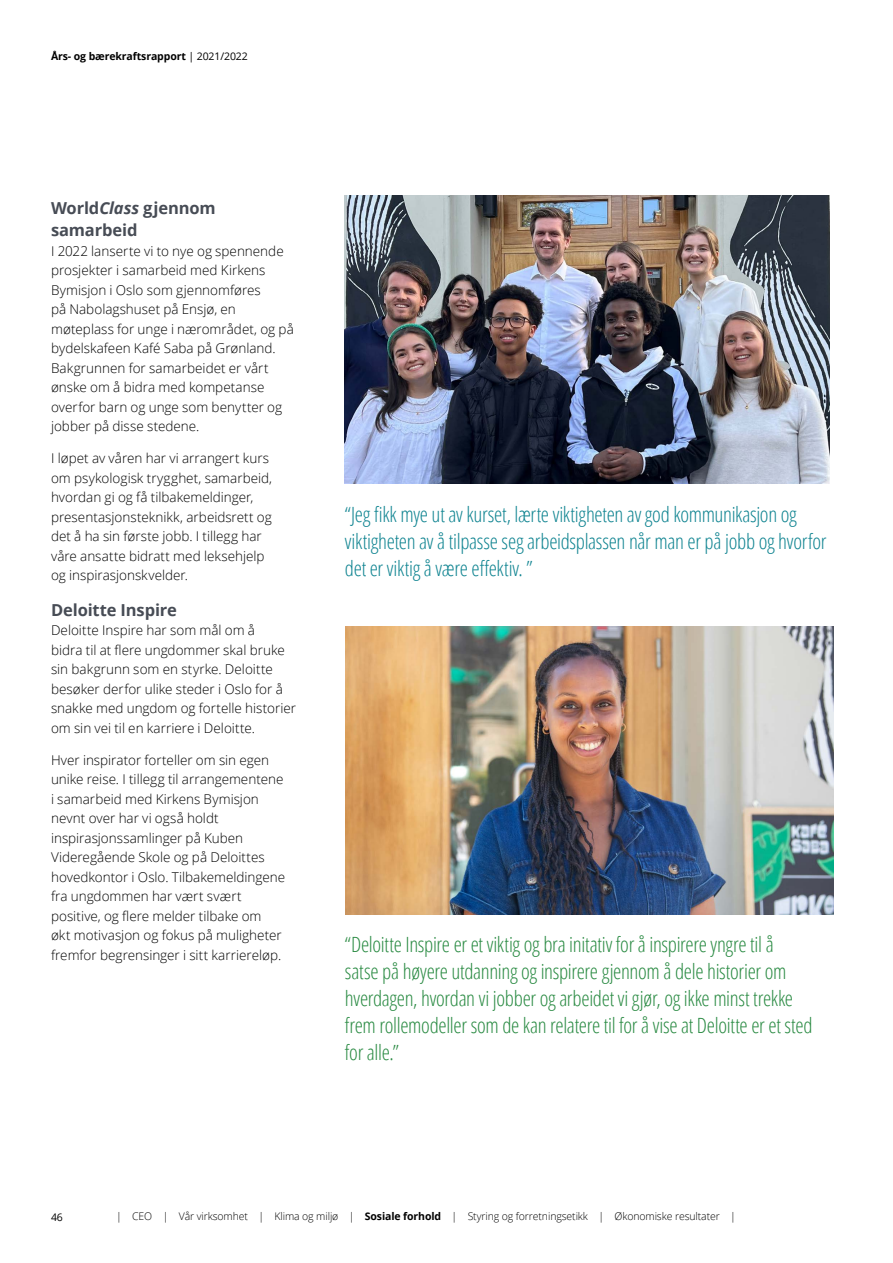
<style>
.page{position:relative;width:893px;height:1263px;background:#fff}
.page>*{position:absolute;margin:0;border:0;box-sizing:border-box;transform-origin:0 0}
.t1{font:300 condensed 21px/27px "Open Sans";letter-spacing:-.015em;color:#298a42}
.t2{font:300 condensed 21px/27px "Open Sans";letter-spacing:-.015em;color:#0e8390}
.t3{font:700 16.5px/22.5px "Open Sans";letter-spacing:-.01em;color:#474c55}
.t4{font:300 13.5px/19.5px "Open Sans";color:#000}
.t5{font:300 10.5px "Open Sans";letter-spacing:-.01em;color:#000}
.t6{font:700 10.5px "Open Sans";letter-spacing:-.01em;color:#000}
.t7{font:10.5px "Open Sans";color:#000}
.s1{font-weight:400}
.s2{font-style:italic}
.s3{font-weight:700}
</style>
<div class="page">
<img style="left:345px;top:195px;width:484px;height:288px">
<img style="left:345px;top:626px;width:488px;height:288px">
<p class="t6" style="left:51px;top:49px;width:198px">Års- og bærekraftsrapport <span class="s1">| 2021/2022</span></p>
<p class="t3" style="left:51px;top:196px;width:166px">World<span class="s2">Class</span> gjennom samarbeid</p>
<p class="t4" style="left:51px;top:241px;width:244px">I 2022 lanserte vi to nye og spennende prosjekter i samarbeid med Kirkens Bymisjon i Oslo som gjennomføres<br>på Nabolagshuset på Ensjø, en møteplass for unge i nærområdet, og på bydelskafeen Kafé Saba på Grønland.<br>Bakgrunnen for samarbeidet er vårt ønske om å bidra med kompetanse overfor barn og unge som benytter og jobber på disse stedene.</p>
<p class="t4" style="left:51px;top:448px;width:223px">I løpet av våren har vi arrangert kurs om psykologisk trygghet, samarbeid, hvordan gi og få tilbakemeldinger, presentasjonsteknikk, arbeidsrett og det å ha sin første jobb. I tillegg har våre ansatte bidratt med leksehjelp og inspirasjonskvelder.</p>
<p class="t3" style="left:51px;top:598px;width:127px">Deloitte Inspire</p>
<p class="t4" style="left:51px;top:620px;width:247px">Deloitte Inspire har som mål om å<br>bidra til at flere ungdommer skal bruke sin bakgrunn som en styrke. Deloitte besøker derfor ulike steder i Oslo for å snakke med ungdom og fortelle historier om sin vei til en karriere i Deloitte.</p>
<p class="t4" style="left:51px;top:750px;width:236px">Hver inspirator forteller om sin egen unike reise. I tillegg til arrangementene i samarbeid med Kirkens Bymisjon nevnt over har vi også holdt inspirasjonssamlinger på Kuben Videregående Skole og på Deloittes hovedkontor i Oslo. Tilbakemeldingene fra ungdommen har vært svært positive, og flere melder tilbake om<br>økt motivasjon og fokus på muligheter fremfor begrensinger i sitt karriereløp.</p>
<h1 class="t2" style="left:345px;top:500px;width:483px">“Jeg fikk mye ut av kurset, lærte viktigheten av god kommunikasjon og viktigheten av å tilpasse seg arbeidsplassen når man er på jobb og hvorfor det er viktig å være effektiv. ”</h1>
<p class="t1" style="left:345px;top:930px;width:469px">“Deloitte Inspire er et viktig og bra initativ for å inspirere yngre til å satse på høyere utdanning og inspirere gjennom å dele historier om hverdagen, hvordan vi jobber og arbeidet vi gjør, og ikke minst trekke frem rollemodeller som de kan relatere til for å vise at Deloitte er et sted for alle.”</p>
<p class="t7" style="left:51px;top:1210px;width:13px">46</p>
<p class="t5" style="left:116px;top:1209px;width:621px">| CEO | Vår virksomhet | Klima og miljø | <span class="s3">Sosiale forhold</span> | Styring og forretningsetikk | Økonomiske resultater |</p>
</div>
